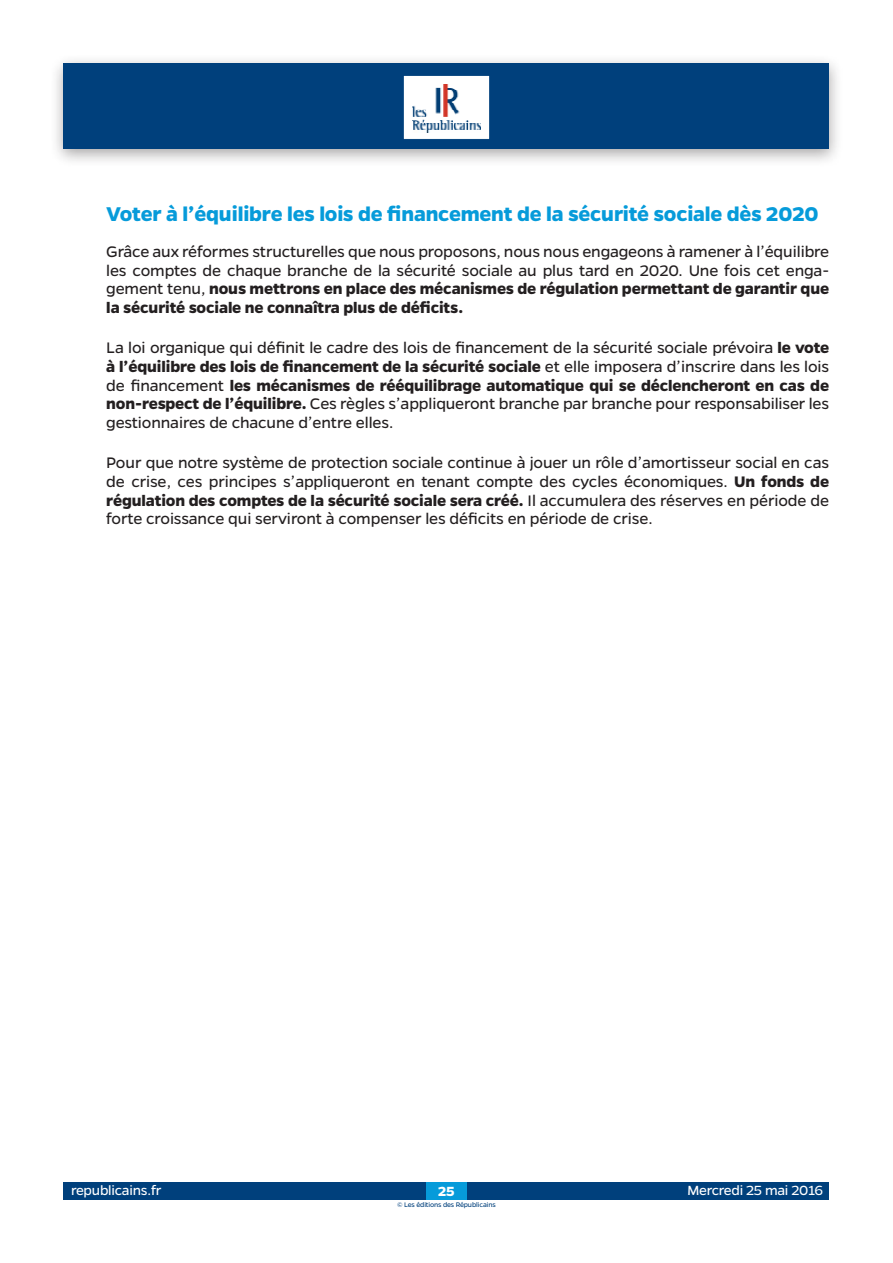
<style>
.page{position:relative;width:893px;height:1263px;background:#fff}
.page>*{position:absolute;margin:0;border:0;box-sizing:border-box;transform-origin:0 0}
.t1{font:700 22.5px "Gentona";letter-spacing:-.01em;color:#069bda}
.t2{font:17.25px/18.8px "Gentona";letter-spacing:-.01em;color:#231f20;text-align:justify}
.t3{font:15px "Gentona";letter-spacing:-.015em;color:#fff}
.t4{font:700 15px "Gentona";color:#fff}
.t5{font:7.5px "Gentona";letter-spacing:-.015em;color:#00407c}
.s1{font-weight:700}
</style>
<div class="page">
<div style="left:49px;top:54px;width:794px;height:113px;background:#231f20;opacity:.4"></div>
<div style="left:64px;top:64px;width:765px;height:85px;background:#00407c"></div>
<div style="left:64px;top:1182px;width:765px;height:17px;background:#00407c"></div>
<div style="left:403px;top:75px;width:87px;height:64px;background:#fff"></div>
<img style="left:412px;top:84px;width:69px;height:48px">
<div style="left:403px;top:75px;width:87px;height:65px;border:1px solid #00407c"></div>
<div style="left:426px;top:1182px;width:41px;height:17px;background:#069bda"></div>
<h1 class="t1" style="left:106px;top:201px;width:714px">Voter à l’équilibre les lois de financement de la sécurité sociale dès 2020</h1>
<p class="t2" style="left:106px;top:242px;width:724px;text-align:left">Grâce aux réformes structurelles que nous proposons, nous nous engageons à ramener à l’équilibre les comptes de chaque branche de la sécurité sociale au plus tard en 2020. Une fois cet enga&shy;gement tenu, <span class="s1">nous mettrons en place des mécanismes de régulation permettant de garantir que la sécurité sociale ne connaîtra plus de déficits.</span></p>
<p class="t2" style="left:106px;top:338px;width:724px">La loi organique qui définit le cadre des lois de financement de la sécurité sociale prévoira <span class="s1">le vote à l’équilibre des lois de financement de la sécurité sociale</span> et elle imposera d’inscrire dans les lois de financement <span class="s1">les mécanismes de rééquilibrage automatique qui se déclencheront en cas de non-respect de l’équilibre.</span> Ces règles s’appliqueront branche par branche pour responsabiliser les gestionnaires de chacune d’entre elles.</p>
<p class="t2" style="left:106px;top:453px;width:724px">Pour que notre système de protection sociale continue à jouer un rôle d’amortisseur social en cas de crise, ces principes s’appliqueront en tenant compte des cycles économiques. <span class="s1">Un fonds de régulation des comptes de la sécurité sociale sera créé.</span> Il accumulera des réserves en période de forte croissance qui serviront à compenser les déficits en période de crise.</p>
<p class="t3" style="left:71px;top:1182px;width:92px">republicains.fr</p>
<p class="t3" style="left:687px;top:1182px;width:137px">Mercredi 25 mai 2016</p>
<p class="t5" style="left:397px;top:1201px;width:100px">© Les éditions des Républicains</p>
<p class="t4" style="left:438px;top:1183px;width:18px">25</p>
</div>
